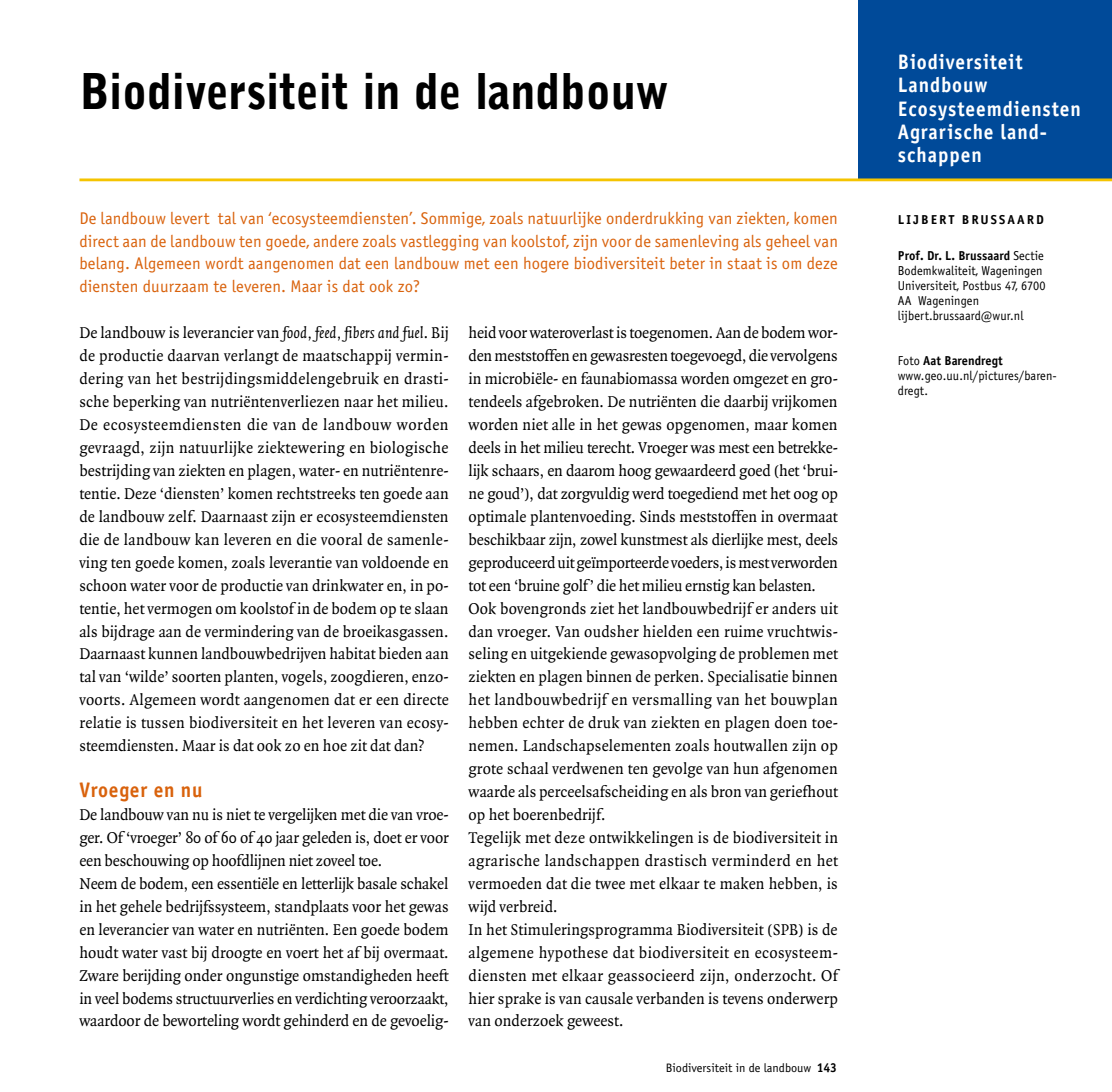
<style>
.page{position:relative;width:1112px;height:1092px;background:#fff}
.page>*{position:absolute;margin:0;border:0;box-sizing:border-box;transform-origin:0 0}
.t1{font:900 49px "Bell Gothic";color:#000;scale:.92 1}
.t2{font:21px/23.4px "Officina Sans Bold ITC";letter-spacing:.05em;color:#fff;scale:.92 1}
.t3{font:21px "Officina Sans Bold ITC";letter-spacing:.04em;color:#d9620c;scale:.92 1}
.t4{font:16.97px/22.9px "Officina Sans ITC";letter-spacing:.005em;color:#d9620c;text-align:justify}
.t5{font:16.8px/22.9px "Quadraat OT";letter-spacing:.005em;color:#000;scale:.95 1}
.t6{font:12.95px/15px "Officina Sans ITC";letter-spacing:.005em;color:#000;scale:.95 1}
.t7{font:12.95px "Officina Sans Bold ITC";letter-spacing:.005em;color:#000;scale:.95 1}
.t8{font:12.95px "Officina Sans Bold ITC";letter-spacing:.16em;color:#000}
.t9{font:12.25px "Officina Sans ITC";color:#000}
.s1{font-style:italic}
.s2{font-family:"Officina Sans Bold ITC";font-size:12.95px}
.s3{font-family:"Officina Sans ITC"}
</style>
<div class="page">
<div style="left:857px;top:0;width:254px;height:179px;background:#004a99"></div>
<hr style="left:79px;top:178px;width:1032px;height:3px;background:#f5c400">
<h1 class="t1" style="left:79px;top:63px;width:641px">Biodiversiteit in de landbouw</h1>
<p class="t4" style="left:79px;top:206px;width:760px">De landbouw levert tal van ‘ecosysteemdiensten’. Sommige, zoals natuurlijke onderdrukking van ziekten, komen direct aan de landbouw ten goede, andere zoals vastlegging van koolstof, zijn voor de samenleving als geheel van belang. Algemeen wordt aangenomen dat een landbouw met een hogere biodiversiteit beter in staat is om deze diensten duurzaam te leveren. Maar is dat ook zo?</p>
<p class="t5" style="left:79px;top:322px;width:390px;text-align:justify">De landbouw is leverancier van <span class="s1">food, feed, fibers and fuel</span>. Bij de productie daarvan verlangt de maatschappij vermin&shy;dering van het bestrijdingsmiddelengebruik en drasti&shy;sche beperking van nutriëntenverliezen naar het milieu.<br>De ecosysteemdiensten die van de landbouw worden gevraagd, zijn natuurlijke ziektewering en biologische bestrijding van ziekten en plagen, water- en nutriëntenre&shy;tentie. Deze ‘diensten’ komen rechtstreeks ten goede aan de landbouw zelf. Daarnaast zijn er ecosysteemdiensten die de landbouw kan leveren en die vooral de samenle&shy;ving ten goede komen, zoals leverantie van voldoende en schoon water voor de productie van drinkwater en, in po&shy;tentie, het vermogen om koolstof in de bodem op te slaan als bijdrage aan de vermindering van de broeikasgassen.<br>Daarnaast kunnen landbouwbedrijven habitat bieden aan tal van ‘wilde’ soorten planten, vogels, zoogdieren, enzo&shy;voorts. Algemeen wordt aangenomen dat er een directe relatie is tussen biodiversiteit en het leveren van ecosy&shy;steemdiensten. Maar is dat ook zo en hoe zit dat dan?</p>
<p class="t3" style="left:79px;top:776px;width:135px">Vroeger en nu</p>
<p class="t5" style="left:79px;top:803px;width:390px">De landbouw van nu is niet te vergelijken met die van vroe&shy;ger. Of ‘vroeger’ 80 of 60 of 40 jaar geleden is, doet er voor een beschouwing op hoofdlijnen niet zoveel toe.<br>Neem de bodem, een essentiële en letterlijk basale schakel in het gehele bedrijfssysteem, standplaats voor het gewas en leverancier van water en nutriënten. Een goede bodem houdt water vast bij droogte en voert het af bij overmaat.<br>Zware berijding onder ongunstige omstandigheden heeft in veel bodems structuurverlies en verdichting veroorzaakt, waardoor de beworteling wordt gehinderd en de gevoelig-</p>
<p class="t5" style="left:468px;top:322px;width:390px">heid voor wateroverlast is toegenomen. Aan de bodem wor&shy;den meststoffen en gewasresten toegevoegd, die vervolgens in microbiële- en faunabiomassa worden omgezet en gro&shy;tendeels afgebroken. De nutriënten die daarbij vrijkomen worden niet alle in het gewas opgenomen, maar komen deels in het milieu terecht. Vroeger was mest een betrekke&shy;lijk schaars, en daarom hoog gewaardeerd goed (het ‘brui&shy;ne goud’), dat zorgvuldig werd toegediend met het oog op optimale plantenvoeding. Sinds meststoffen in overmaat beschikbaar zijn, zowel kunstmest als dierlijke mest, deels geproduceerd uit geïmporteerde voeders, is mest verworden tot een ‘bruine golf’ die het milieu ernstig kan belasten.<br>Ook bovengronds ziet het landbouwbedrijf er anders uit dan vroeger. Van oudsher hielden een ruime vruchtwis&shy;seling en uitgekiende gewasopvolging de problemen met ziekten en plagen binnen de perken. Specialisatie binnen het landbouwbedrijf en versmalling van het bouwplan hebben echter de druk van ziekten en plagen doen toe&shy;nemen. Landschapselementen zoals houtwallen zijn op grote schaal verdwenen ten gevolge van hun afgenomen waarde als perceelsafscheiding en als bron van geriefhout op het boerenbedrijf.<br>Tegelijk met deze ontwikkelingen is de biodiversiteit in agrarische landschappen drastisch verminderd en het vermoeden dat die twee met elkaar te maken hebben, is wijd verbreid.<br>In het Stimuleringsprogramma Biodiversiteit (SPB) is de algemene hypothese dat biodiversiteit en ecosysteem&shy;diensten met elkaar geassocieerd zijn, onderzocht. Of hier sprake is van causale verbanden is tevens onderwerp van onderzoek geweest.</p>
<p class="t9" style="left:665px;top:1061px;width:173px">Biodiversiteit in de landbouw <span class="s2">143</span></p>
<p class="t2" style="left:897px;top:50px;width:200px">Biodiversiteit<br>Landbouw<br>Ecosysteemdiensten<br>Agrarische land&shy;schappen</p>
<p class="t8" style="left:897px;top:211px;width:148px">LIJBERT BRUSSAARD</p>
<p class="t7" style="left:897px;top:247px;width:155px">Prof. Dr. L. Brussaard <span class="s3">Sectie</span></p>
<p class="t6" style="left:897px;top:263px;width:157px">Bodemkwaliteit, Wageningen<br>Universiteit, Postbus 47, 6700<br>AA Wageningen lijbert.brussaard@wur.nl</p>
<p class="t7" style="left:897px;top:352px;width:112px"><span class="s3">Foto</span> Aat Barendregt</p>
<p class="t6" style="left:897px;top:368px;width:169px">www.geo.uu.nl/pictures/baren&shy;dregt.</p>
</div>
